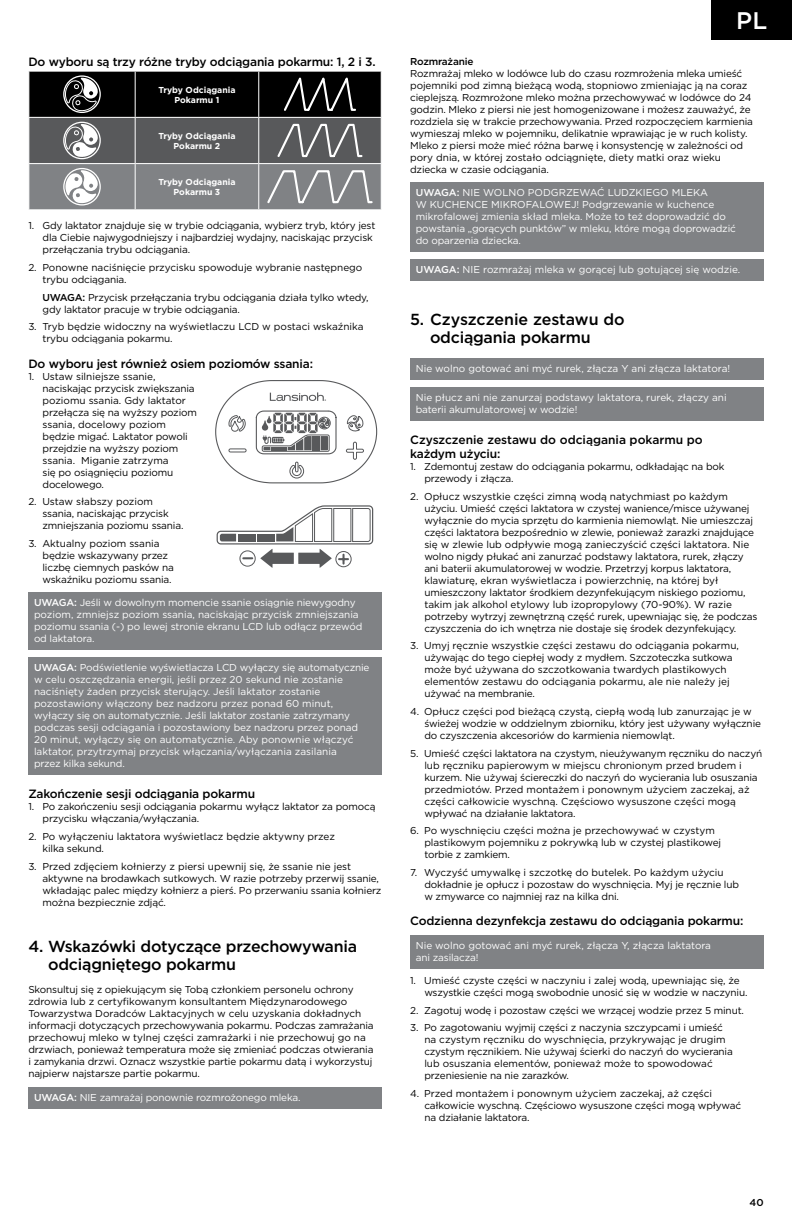
<style>
.page{position:relative;width:792px;height:1224px;background:#fff}
.page>*{position:absolute;margin:0;border:0;box-sizing:border-box;transform-origin:0 0}
.t1{font:500 24px "Gotham";color:#fff}
.t2{font:500 16px/18px "Gotham";letter-spacing:-.015em;color:#000}
.t3{font:500 12px/14px "Gotham";letter-spacing:-.015em;color:#000}
.t4{font:10px/12px "Gotham";letter-spacing:-.015em;color:#000}
.t5{font:10px/12px "Gotham";letter-spacing:-.01em;color:#fff}
.t6{font:500 10px "Gotham";letter-spacing:-.015em;color:#000}
.t7{font:700 8.6px/10.2px "Gotham";color:#fff;text-align:center}
.s1{font-weight:500}
</style>
<div class="page">
<div style="left:712px;top:0;width:80px;height:40px;background:#000"></div>
<div style="left:28px;top:593px;width:354px;height:57px;background:#808285"></div>
<div style="left:28px;top:658px;width:354px;height:117px;background:#808285"></div>
<div style="left:28px;top:1087px;width:354px;height:21px;background:#808285"></div>
<svg style="left:29px;top:71px;width:352px;height:139px;background:#595a5b"></svg>
<svg style="left:216px;top:505px;width:158px;height:63px"></svg>
<svg style="left:215px;top:380px;width:163px;height:104px"></svg>
<div style="left:410px;top:182px;width:354px;height:70px;background:#808285"></div>
<div style="left:410px;top:259px;width:354px;height:22px;background:#808285"></div>
<div style="left:410px;top:358px;width:354px;height:22px;background:#808285"></div>
<div style="left:410px;top:387px;width:354px;height:34px;background:#808285"></div>
<div style="left:410px;top:935px;width:354px;height:33px;background:#808285"></div>
<p class="t3" style="left:28px;top:55px;width:349px">Do wyboru są trzy różne tryby odciągania pokarmu: 1, 2 i 3.</p>
<p class="t7" style="left:158px;top:84px;width:79px">Tryby Odciągania<br>Pokarmu 1</p>
<p class="t7" style="left:158px;top:131px;width:79px">Tryby Odciągania<br>Pokarmu 2</p>
<p class="t7" style="left:158px;top:177px;width:79px">Tryby Odciągania<br>Pokarmu 3</p>
<p class="t4" style="left:43px;top:220px;width:334px;text-indent:-14px">1. Gdy laktator znajduje się w trybie odciągania, wybierz tryb, który jest dla Ciebie najwygodniejszy i najbardziej wydajny, naciskając przycisk przełączania trybu odciągania.</p>
<p class="t4" style="left:43px;top:261px;width:321px;text-indent:-14px">2. Ponowne naciśnięcie przycisku spowoduje wybranie następnego trybu odciągania.</p>
<p class="t4" style="left:42px;top:291px;width:328px"><span class="s1">UWAGA:</span> Przycisk przełączania trybu odciągania działa tylko wtedy, gdy laktator pracuje w trybie odciągania.</p>
<p class="t4" style="left:43px;top:321px;width:323px;text-indent:-14px">3. Tryb będzie widoczny na wyświetlaczu LCD w postaci wskaźnika trybu odciągania pokarmu.</p>
<p class="t3" style="left:28px;top:356px;width:286px">Do wyboru jest również osiem poziomów ssania:</p>
<p class="t4" style="left:43px;top:370px;width:156px;text-indent:-14px">1. Ustaw silniejsze ssanie, naciskając przycisk zwiększania poziomu ssania. Gdy laktator przełącza się na wyższy poziom ssania, docelowy poziom będzie migać. Laktator powoli przejdzie na wyższy poziom ssania. Miganie zatrzyma<br>się po osiągnięciu poziomu docelowego.</p>
<p class="t4" style="left:43px;top:496px;width:142px;text-indent:-14px">2. Ustaw słabszy poziom ssania, naciskając przycisk zmniejszania poziomu ssania.</p>
<p class="t4" style="left:43px;top:537px;width:133px;text-indent:-14px">3. Aktualny poziom ssania będzie wskazywany przez liczbę ciemnych pasków na wskaźniku poziomu ssania.</p>
<p class="t5" style="left:34px;top:597px;width:330px"><span class="s1">UWAGA:</span> Jeśli w dowolnym momencie ssanie osiągnie niewygodny poziom, zmniejsz poziom ssania, naciskając przycisk zmniejszania poziomu ssania (-) po lewej stronie ekranu LCD lub odłącz przewód od laktatora.</p>
<p class="t5" style="left:34px;top:662px;width:337px"><span class="s1">UWAGA:</span> Podświetlenie wyświetlacza LCD wyłączy się automatycznie w celu oszczędzania energii, jeśli przez 20 sekund nie zostanie naciśnięty żaden przycisk sterujący. Jeśli laktator zostanie pozostawiony włączony bez nadzoru przez ponad 60 minut, wyłączy się on automatycznie. Jeśli laktator zostanie zatrzymany podczas sesji odciągania i pozostawiony bez nadzoru przez ponad 20 minut, wyłączy się on automatycznie. Aby ponownie włączyć laktator, przytrzymaj przycisk włączania/wyłączania zasilania<br>przez kilka sekund.</p>
<p class="t3" style="left:28px;top:787px;width:228px">Zakończenie sesji odciągania pokarmu</p>
<p class="t4" style="left:43px;top:801px;width:335px;text-indent:-14px">1. Po zakończeniu sesji odciągania pokarmu wyłącz laktator za pomocą przycisku włączania/wyłączania.</p>
<p class="t4" style="left:43px;top:830px;width:294px;text-indent:-14px">2. Po wyłączeniu laktatora wyświetlacz będzie aktywny przez kilka sekund.</p>
<p class="t4" style="left:43px;top:860px;width:340px;text-indent:-14px">3. Przed zdjęciem kołnierzy z piersi upewnij się, że ssanie nie jest aktywne na brodawkach sutkowych. W razie potrzeby przerwij ssanie, wkładając palec między kołnierz a pierś. Po przerwaniu ssania kołnierz można bezpiecznie zdjąć.</p>
<h2 class="t2" style="left:48px;top:937px;width:311px;text-indent:-20px">4. Wskazówki dotyczące przechowywania odciągniętego pokarmu</h2>
<p class="t4" style="left:28px;top:984px;width:347px">Skonsultuj się z opiekującym się Tobą członkiem personelu ochrony zdrowia lub z certyfikowanym konsultantem Międzynarodowego Towarzystwa Doradców Laktacyjnych w celu uzyskania dokładnych informacji dotyczących przechowywania pokarmu. Podczas zamrażania przechowuj mleko w tylnej części zamrażarki i nie przechowuj go na drzwiach, ponieważ temperatura może się zmieniać podczas otwierania i zamykania drzwi. Oznacz wszystkie partie pokarmu datą i wykorzystuj najpierw najstarsze partie pokarmu.</p>
<p class="t5" style="left:34px;top:1091px;width:268px"><span class="s1">UWAGA:</span> NIE zamrażaj ponownie rozmrożonego mleka.</p>
<h1 class="t1" style="left:736px;top:5px;width:32px">PL</h1>
<p class="t6" style="left:410px;top:55px;width:65px">Rozmrażanie</p>
<p class="t4" style="left:410px;top:67px;width:344px">Rozmrażaj mleko w lodówce lub do czasu rozmrożenia mleka umieść pojemniki pod zimną bieżącą wodą, stopniowo zmieniając ją na coraz cieplejszą. Rozmrożone mleko można przechowywać w lodówce do 24 godzin. Mleko z piersi nie jest homogenizowane i możesz zauważyć, że rozdziela się w trakcie przechowywania. Przed rozpoczęciem karmienia wymieszaj mleko w pojemniku, delikatnie wprawiając je w ruch kolisty.<br>Mleko z piersi może mieć różna barwę i konsystencję w zależności od pory dnia, w której zostało odciągnięte, diety matki oraz wieku dziecka w czasie odciągania.</p>
<p class="t5" style="left:416px;top:186px;width:322px"><span class="s1">UWAGA:</span> NIE WOLNO PODGRZEWAĆ LUDZKIEGO MLEKA<br>W KUCHENCE MIKROFALOWEJ! Podgrzewanie w kuchence mikrofalowej zmienia skład mleka. Może to też doprowadzić do powstania „gorących punktów” w mleku, które mogą doprowadzić do oparzenia dziecka.</p>
<p class="t5" style="left:416px;top:263px;width:326px"><span class="s1">UWAGA:</span> NIE rozmrażaj mleka w gorącej lub gotującej się wodzie.</p>
<h2 class="t2" style="left:430px;top:310px;width:196px;text-indent:-20px">5. Czyszczenie zestawu do odciągania pokarmu</h2>
<p class="t5" style="left:416px;top:362px;width:316px">Nie wolno gotować ani myć rurek, złącza Y ani złącza laktatora!</p>
<p class="t5" style="left:416px;top:391px;width:312px">Nie płucz ani nie zanurzaj podstawy laktatora, rurek, złączy ani baterii akumulatorowej w wodzie!</p>
<p class="t3" style="left:410px;top:433px;width:294px">Czyszczenie zestawu do odciągania pokarmu po każdym użyciu:</p>
<p class="t4" style="left:424px;top:460px;width:302px;text-indent:-14px">1. Zdemontuj zestaw do odciągania pokarmu, odkładając na bok przewody i złącza.</p>
<p class="t4" style="left:424px;top:490px;width:335px;text-indent:-14px">2. Opłucz wszystkie części zimną wodą natychmiast po każdym użyciu. Umieść części laktatora w czystej wanience/misce używanej wyłącznie do mycia sprzętu do karmienia niemowląt. Nie umieszczaj części laktatora bezpośrednio w zlewie, ponieważ zarazki znajdujące się w zlewie lub odpływie mogą zanieczyścić części laktatora. Nie wolno nigdy płukać ani zanurzać podstawy laktatora, rurek, złączy ani baterii akumulatorowej w wodzie. Przetrzyj korpus laktatora, klawiaturę, ekran wyświetlacza i powierzchnię, na której był umieszczony laktator środkiem dezynfekującym niskiego poziomu, takim jak alkohol etylowy lub izopropylowy (70-90%). W razie potrzeby wytrzyj zewnętrzną część rurek, upewniając się, że podczas czyszczenia do ich wnętrza nie dostaje się środek dezynfekujący.</p>
<p class="t4" style="left:424px;top:640px;width:316px;text-indent:-14px">3. Umyj ręcznie wszystkie części zestawu do odciągania pokarmu, używając do tego ciepłej wody z mydłem. Szczoteczka sutkowa może być używana do szczotkowania twardych plastikowych elementów zestawu do odciągania pokarmu, ale nie należy jej używać na membranie.</p>
<p class="t4" style="left:424px;top:705px;width:338px;text-indent:-14px">4. Opłucz części pod bieżącą czystą, ciepłą wodą lub zanurzając je w świeżej wodzie w oddzielnym zbiorniku, który jest używany wyłącznie do czyszczenia akcesoriów do karmienia niemowląt.</p>
<p class="t4" style="left:424px;top:747px;width:339px;text-indent:-14px">5. Umieść części laktatora na czystym, nieużywanym ręczniku do naczyń lub ręczniku papierowym w miejscu chronionym przed brudem i kurzem. Nie używaj ściereczki do naczyń do wycierania lub osuszania przedmiotów. Przed montażem i ponownym użyciem zaczekaj, aż części całkowicie wyschną. Częściowo wysuszone części mogą wpływać na działanie laktatora.</p>
<p class="t4" style="left:424px;top:825px;width:298px;text-indent:-14px">6. Po wyschnięciu części można je przechowywać w czystym plastikowym pojemniku z pokrywką lub w czystej plastikowej torbie z zamkiem.</p>
<p class="t4" style="left:424px;top:866px;width:316px;text-indent:-14px">7. Wyczyść umywalkę i szczotkę do butelek. Po każdym użyciu dokładnie je opłucz i pozostaw do wyschnięcia. Myj je ręcznie lub w zmywarce co najmniej raz na kilka dni.</p>
<p class="t3" style="left:410px;top:914px;width:335px">Codzienna dezynfekcja zestawu do odciągania pokarmu:</p>
<p class="t5" style="left:416px;top:939px;width:297px">Nie wolno gotować ani myć rurek, złącza Y, złącza laktatora ani zasilacza!</p>
<p class="t4" style="left:424px;top:974px;width:325px;text-indent:-14px">1. Umieść czyste części w naczyniu i zalej wodą, upewniając się, że wszystkie części mogą swobodnie unosić się w wodzie w naczyniu.</p>
<p class="t4" style="left:410px;top:1004px;width:335px">2. Zagotuj wodę i pozostaw części we wrzącej wodzie przez 5 minut.</p>
<p class="t4" style="left:424px;top:1022px;width:310px;text-indent:-14px">3. Po zagotowaniu wyjmij części z naczynia szczypcami i umieść na czystym ręczniku do wyschnięcia, przykrywając je drugim czystym ręcznikiem. Nie używaj ścierki do naczyń do wycierania lub osuszania elementów, ponieważ może to spowodować przeniesienie na nie zarazków.</p>
<p class="t4" style="left:424px;top:1087px;width:318px;text-indent:-14px">4. Przed montażem i ponownym użyciem zaczekaj, aż części całkowicie wyschną. Częściowo wysuszone części mogą wpływać na działanie laktatora.</p>
<p class="t6" style="left:750px;top:1196px;width:16px">40</p>
</div>
